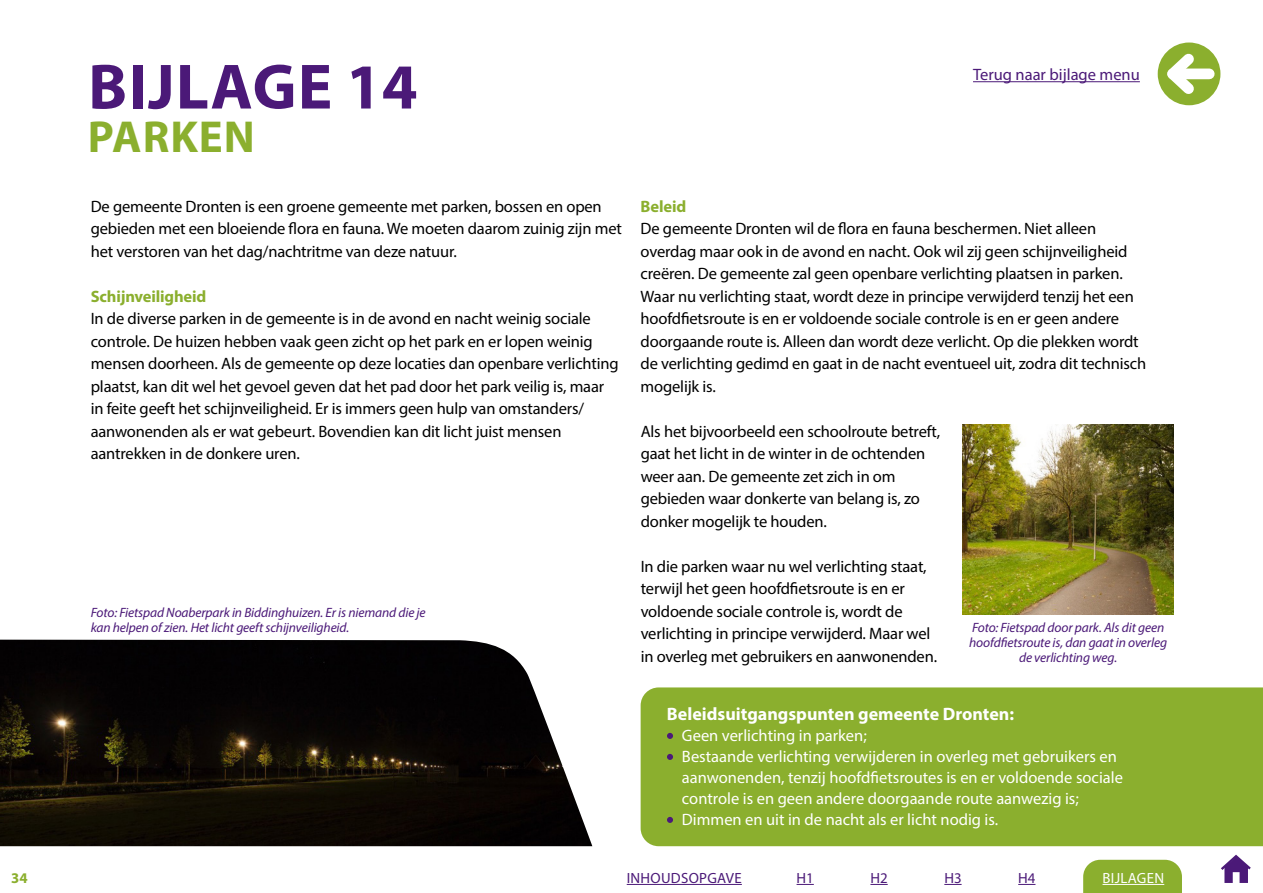
<style>
.page{position:relative;width:1263px;height:893px;background:#fff}
.page>*{position:absolute;margin:0;border:0;box-sizing:border-box;transform-origin:0 0}
.t1{font:700 64.5px "Myriad Pro";letter-spacing:.02em;color:#4b1978}
.t2{font:700 45px "Myriad Pro";letter-spacing:.02em;color:#8baf2e}
.t3{font:700 18px "Myriad Pro";color:#fff}
.t4{font:16.5px/22.5px "Myriad Pro";letter-spacing:-.01em;color:#000}
.t5{font:16.5px/21px "Myriad Pro";color:#fff}
.t6{font:700 16.5px "Myriad Pro";letter-spacing:-.01em;color:#8baf2e}
.t7{font:16.5px "Myriad Pro";color:#4b1978}
.t8{font:14.85px "Myriad Pro";letter-spacing:.02em;color:#4b1978}
.t9{font:14.85px "Myriad Pro";letter-spacing:.02em;color:#fff}
.t10{font:700 14.85px "Myriad Pro";color:#8baf2e}
.t11{font:italic 13.5px/15px "Myriad Pro";letter-spacing:-.01em;color:#4b1978}
</style>
<div class="page">
<svg style="left:1221px;top:855px;width:30px;height:28px"></svg>
<div style="left:1083px;top:860px;width:99px;height:33px;background:#8baf2e"></div>
<hr style="left:627px;top:884px;width:115px;height:1px;background:#4b1978">
<hr style="left:1102px;top:884px;width:62px;height:1px;background:#fff">
<svg style="left:796px;top:884px;width:18px;height:1px"></svg>
<svg style="left:870px;top:884px;width:18px;height:1px"></svg>
<svg style="left:944px;top:884px;width:17px;height:1px"></svg>
<svg style="left:1018px;top:884px;width:17px;height:1px"></svg>
<div style="left:1158px;top:43px;width:62px;height:62px;background:#8baf2e;border-radius:50%"></div>
<div style="left:1172px;top:69px;width:37px;height:10px;background:#fff"></div>
<svg style="left:1157px;top:44px;width:47px;height:60px"></svg>
<div style="left:641px;top:687px;width:622px;height:159px;background:#8baf2e"></div>
<svg style="left:667px;top:733px;width:6px;height:6px"></svg>
<svg style="left:667px;top:754px;width:6px;height:6px"></svg>
<svg style="left:667px;top:817px;width:6px;height:6px"></svg>
<img style="left:962px;top:424px;width:212px;height:190px">
<img style="left:0;top:640px;width:592px;height:206px">
<hr style="left:973px;top:81px;width:167px;height:1px;background:#4b1978">
<h1 class="t1" style="left:88px;top:45px;width:331px">BIJLAGE 14</h1>
<h2 class="t2" style="left:88px;top:107px;width:168px">PARKEN</h2>
<p class="t4" style="left:91px;top:194px;width:533px">De gemeente Dronten is een groene gemeente met parken, bossen en open gebieden met een bloeiende flora en fauna. We moeten daarom zuinig zijn met het verstoren van het dag/nachtritme van deze natuur.</p>
<p class="t6" style="left:91px;top:285px;width:117px">Schijnveiligheid</p>
<p class="t4" style="left:91px;top:307px;width:529px">In de diverse parken in de gemeente is in de avond en nacht weinig sociale controle. De huizen hebben vaak geen zicht op het park en er lopen weinig mensen doorheen. Als de gemeente op deze locaties dan openbare verlichting plaatst, kan dit wel het gevoel geven dat het pad door het park veilig is, maar in feite geeft het schijnveiligheid. Er is immers geen hulp van omstanders/ aanwonenden als er wat gebeurt. Bovendien kan dit licht juist mensen aantrekken in de donkere uren.</p>
<p class="t11" style="left:91px;top:605px;width:336px">Foto: Fietspad Noaberpark in Biddinghuizen. Er is niemand die je kan helpen of zien. Het licht geeft schijnveiligheid.</p>
<p class="t7" style="left:973px;top:64px;width:168px">Terug naar bijlage menu</p>
<p class="t6" style="left:641px;top:195px;width:47px">Beleid</p>
<p class="t4" style="left:641px;top:217px;width:507px">De gemeente Dronten wil de flora en fauna beschermen. Niet alleen overdag maar ook in de avond en nacht. Ook wil zij geen schijnveiligheid creëren. De gemeente zal geen openbare verlichting plaatsen in parken.<br>Waar nu verlichting staat, wordt deze in principe verwijderd tenzij het een hoofdfietsroute is en er voldoende sociale controle is en er geen andere doorgaande route is. Alleen dan wordt deze verlicht. Op die plekken wordt de verlichting gedimd en gaat in de nacht eventueel uit, zodra dit technisch mogelijk is.</p>
<p class="t4" style="left:641px;top:419px;width:301px">Als het bijvoorbeeld een schoolroute betreft, gaat het licht in de winter in de ochtenden weer aan. De gemeente zet zich in om gebieden waar donkerte van belang is, zo donker mogelijk te houden.</p>
<p class="t4" style="left:641px;top:554px;width:298px">In die parken waar nu wel verlichting staat, terwijl het geen hoofdfietsroute is en er voldoende sociale controle is, wordt de verlichting in principe verwijderd. Maar wel in overleg met gebruikers en aanwonenden.</p>
<p class="t11" style="left:969px;top:620px;width:199px;text-align:center">Foto: Fietspad door park. Als dit geen hoofdfietsroute is, dan gaat in overleg de verlichting weg.</p>
<p class="t3" style="left:667px;top:702px;width:349px">Beleidsuitgangspunten gemeente Dronten:</p>
<p class="t5" style="left:682px;top:725px;width:442px">Geen verlichting in parken;<br>Bestaande verlichting verwijderen in overleg met gebruikers en aanwonenden, tenzij hoofdfietsroutes is en er voldoende sociale controle is en geen andere doorgaande route aanwezig is; Dimmen en uit in de nacht als er licht nodig is.</p>
<p class="t10" style="left:11px;top:868px;width:18px">34</p>
<p class="t8" style="left:627px;top:869px;width:116px">INHOUDSOPGAVE</p>
<p class="t8" style="left:796px;top:869px;width:19px">H1</p>
<p class="t8" style="left:870px;top:869px;width:19px">H2</p>
<p class="t8" style="left:944px;top:869px;width:19px">H3</p>
<p class="t8" style="left:1018px;top:869px;width:19px">H4</p>
<p class="t9" style="left:1102px;top:869px;width:63px">BIJLAGEN</p>
</div>
